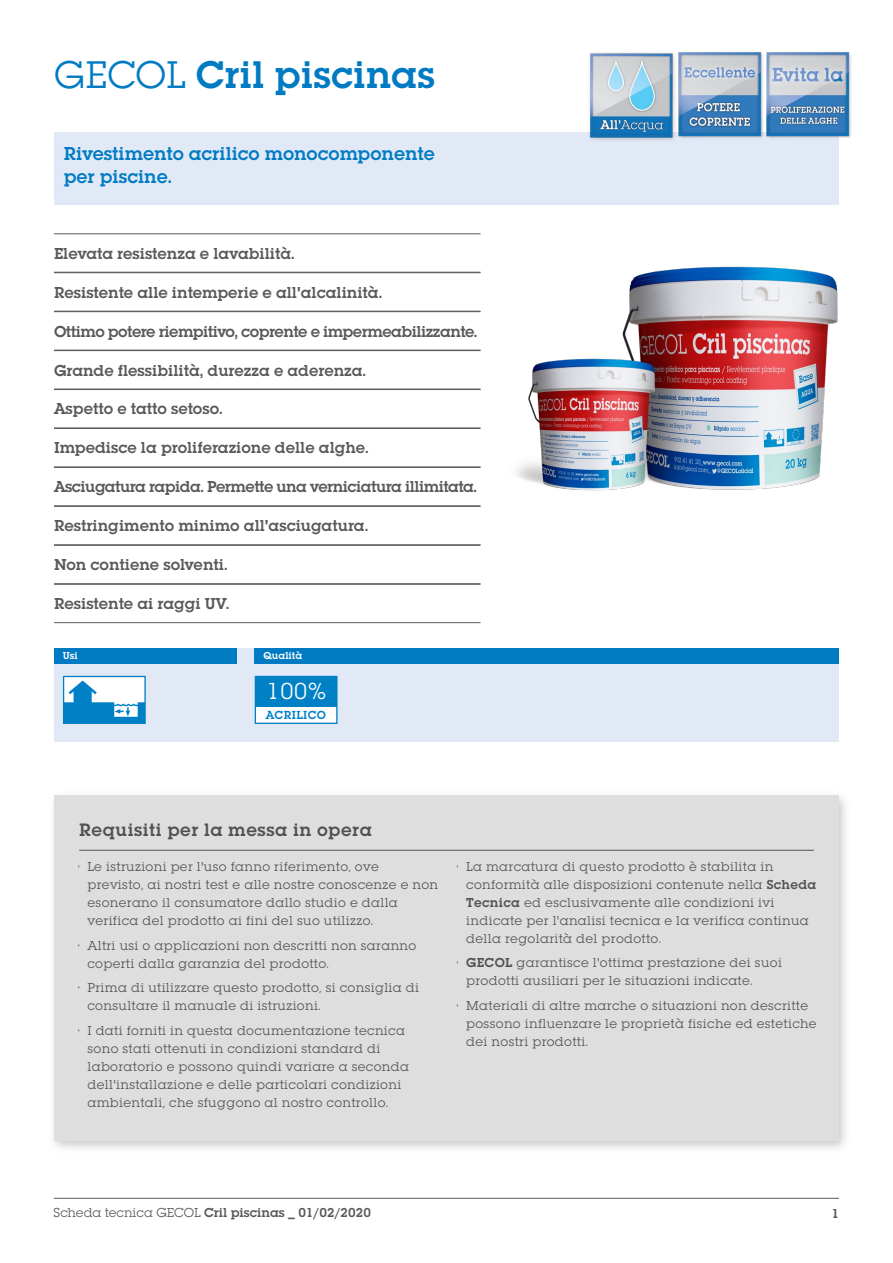
<style>
.page{position:relative;width:893px;height:1263px;background:#fff}
.page>*{position:absolute;margin:0;border:0;box-sizing:border-box;transform-origin:0 0}
.t1{font:600 40.05px "Lubalin Graph EF";color:#007bc3}
.t2{font:24.15px "Lubalin Graph EF";color:#fff}
.t3{font:600 19.5px/23.4px "Lubalin Graph EF";color:#007bc3}
.t4{font:600 18.75px "Lubalin Graph EF";letter-spacing:.025em;color:#525152}
.t5{font:600 16.5px "Lubalin Graph EF";color:#58595b}
.t6{font:600 16.5px "Lubalin Graph EF";letter-spacing:-.03em;color:#58595b}
.t7{font:13.5px/18px "Lubalin Graph EF";letter-spacing:.025em;color:#525152}
.t8{font:600 13.5px "Lubalin Graph EF";color:#58595b}
.t9{font:600 12.15px "Lubalin Graph EF";letter-spacing:.03em;color:#0081c6}
.t10{font:600 10.5px "Lubalin Graph EF";color:#fff}
.s1{font-weight:400}
.s2{font-weight:600}
</style>
<div class="page">
<div style="left:54px;top:648px;width:785px;height:94px;background:#e1e9f7"></div>
<div style="left:54px;top:132px;width:785px;height:72px;background:#e1e9f7"></div>
<svg style="left:63px;top:676px;width:83px;height:48px;background:#7cbee1"></svg>
<div style="left:54px;top:795px;width:785px;height:345px;background:#dfdede"></div>
<hr style="left:79px;top:850px;width:735px;height:1px;background:#525152">
<hr style="left:54px;top:1198px;width:785px;height:1px;background:#58595b">
<div style="left:54px;top:648px;width:183px;height:16px;background:#007bc3"></div>
<svg style="left:255px;top:676px;width:82px;height:48px"></svg>
<div style="left:256px;top:676px;width:81px;height:31px;background:#0081c6"></div>
<div style="left:255px;top:648px;width:584px;height:16px;background:#007bc3"></div>
<hr style="left:54px;top:233px;width:426px;height:1px;background:#58595b">
<hr style="left:54px;top:272px;width:426px;height:1px;background:#58595b">
<hr style="left:54px;top:311px;width:426px;height:1px;background:#58595b">
<hr style="left:54px;top:350px;width:426px;height:1px;background:#58595b">
<hr style="left:54px;top:389px;width:426px;height:1px;background:#58595b">
<hr style="left:54px;top:466px;width:426px;height:1px;background:#58595b">
<hr style="left:54px;top:428px;width:426px;height:1px;background:#58595b">
<hr style="left:54px;top:505px;width:426px;height:1px;background:#58595b">
<hr style="left:54px;top:467px;width:426px;height:1px;background:#58595b">
<hr style="left:54px;top:544px;width:426px;height:1px;background:#58595b">
<hr style="left:54px;top:506px;width:426px;height:1px;background:#58595b">
<hr style="left:54px;top:583px;width:426px;height:1px;background:#58595b">
<hr style="left:54px;top:545px;width:426px;height:1px;background:#58595b">
<hr style="left:54px;top:622px;width:426px;height:1px;background:#58595b">
<hr style="left:54px;top:584px;width:426px;height:1px;background:#58595b">
<img style="left:516px;top:266px;width:322px;height:225px">
<img style="left:679px;top:52px;width:172px;height:86px">
<img style="left:589px;top:52px;width:90px;height:88px">
<h1 class="t1" style="left:54px;top:50px;width:383px"><span class="s1">GECOL</span> Cril piscinas</h1>
<h3 class="t3" style="left:64px;top:141px;width:372px">Rivestimento acrilico monocomponente per piscine.</h3>
<p class="t5" style="left:54px;top:243px;width:242px">Elevata resistenza e lavabilità.</p>
<p class="t5" style="left:54px;top:282px;width:330px">Resistente alle intemperie e all'alcalinità.</p>
<p class="t6" style="left:54px;top:321px;width:425px">Ottimo potere riempitivo, coprente e impermeabilizzante.</p>
<p class="t5" style="left:54px;top:360px;width:314px">Grande flessibilità, durezza e aderenza.</p>
<p class="t5" style="left:54px;top:399px;width:170px">Aspetto e tatto setoso.</p>
<p class="t5" style="left:54px;top:438px;width:316px">Impedisce la proliferazione delle alghe.</p>
<p class="t6" style="left:54px;top:477px;width:425px">Asciugatura rapida. Permette una verniciatura illimitata.</p>
<p class="t5" style="left:54px;top:516px;width:316px">Restringimento minimo all'asciugatura.</p>
<p class="t5" style="left:54px;top:555px;width:175px">Non contiene solventi.</p>
<p class="t5" style="left:54px;top:594px;width:177px">Resistente ai raggi UV.</p>
<p class="t10" style="left:63px;top:649px;width:16px">Usi</p>
<p class="t10" style="left:263px;top:649px;width:40px">Qualità</p>
<h2 class="t2" style="left:267px;top:677px;width:61px">100%</h2>
<p class="t9" style="left:266px;top:708px;width:61px">ACRILICO</p>
<h3 class="t4" style="left:79px;top:818px;width:294px">Requisiti per la messa in opera</h3>
<p class="t7" style="left:88px;top:857px;width:352px;text-indent:-9px">· Le istruzioni per l'uso fanno riferimento, ove<br>previsto, ai nostri test e alle nostre conoscenze e non esonerano il consumatore dallo studio e dalla verifica del prodotto ai fini del suo utilizzo.</p>
<p class="t7" style="left:88px;top:936px;width:330px;text-indent:-9px">· Altri usi o applicazioni non descritti non saranno coperti dalla garanzia del prodotto.</p>
<p class="t7" style="left:88px;top:979px;width:333px;text-indent:-9px">· Prima di utilizzare questo prodotto, si consiglia di consultare il manuale di istruzioni.</p>
<p class="t7" style="left:88px;top:1021px;width:323px;text-indent:-9px">· I dati forniti in questa documentazione tecnica sono stati ottenuti in condizioni standard di laboratorio e possono quindi variare a seconda dell'installazione e delle particolari condizioni ambientali, che sfuggono al nostro controllo.</p>
<p class="t7" style="left:466px;top:857px;width:352px;text-indent:-9px">· La marcatura di questo prodotto è stabilita in conformità alle disposizioni contenute nella <span class="s2">Scheda Tecnica</span> ed esclusivamente alle condizioni ivi indicate per l'analisi tecnica e la verifica continua della regolarità del prodotto.</p>
<p class="t7" style="left:466px;top:954px;width:317px;text-indent:-9px">· <span class="s2">GECOL</span> garantisce l'ottima prestazione dei suoi prodotti ausiliari per le situazioni indicate.</p>
<p class="t7" style="left:466px;top:997px;width:352px;text-indent:-9px">· Materiali di altre marche o situazioni non descritte possono influenzare le proprietà fisiche ed estetiche dei nostri prodotti.</p>
<p class="t8" style="left:54px;top:1204px;width:319px"><span class="s1">Scheda tecnica GECOL</span> Cril piscinas _ 01/02/2020</p>
<p class="t8" style="left:831px;top:1205px;width:9px">1</p>
</div>
